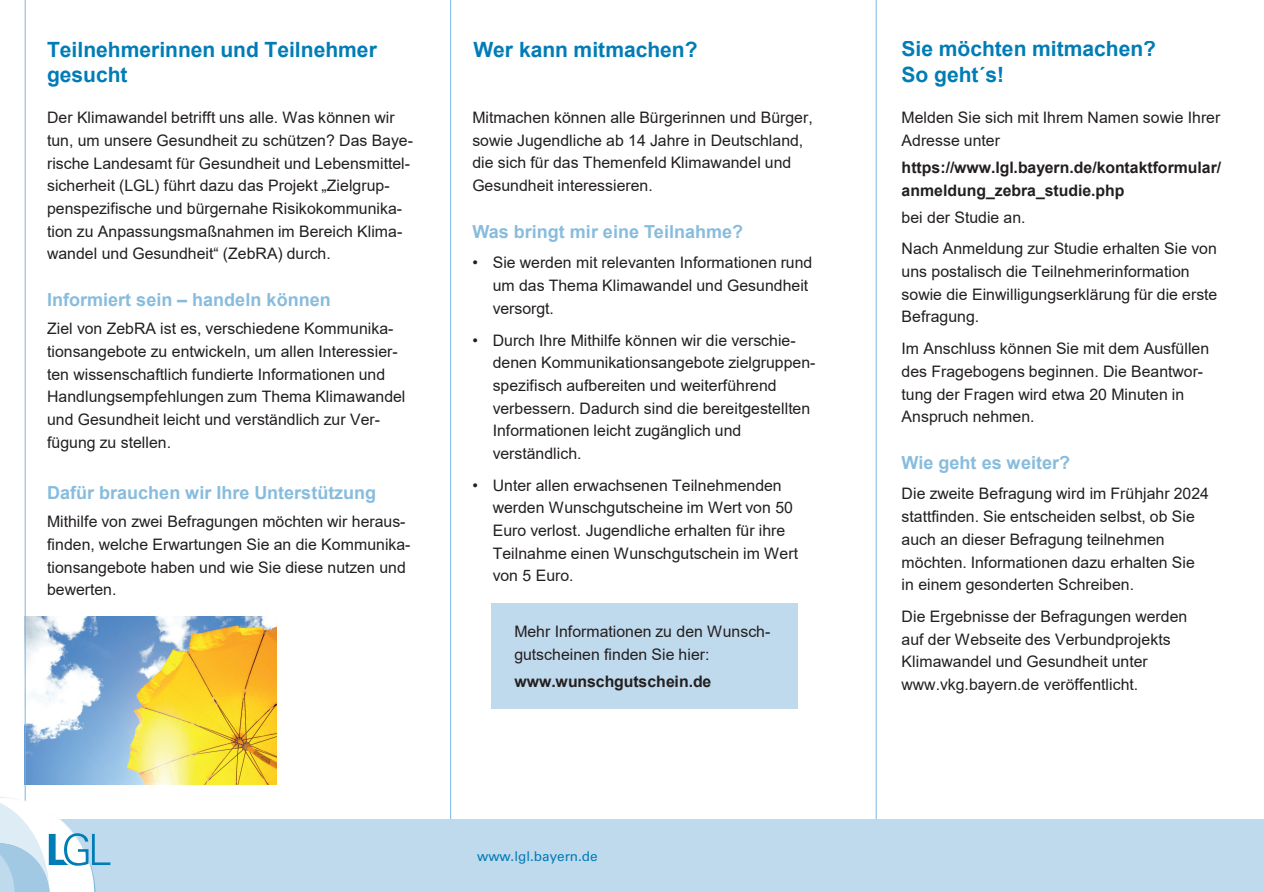
<style>
.page{position:relative;width:1264px;height:892px;background:#fff}
.page>*{position:absolute;margin:0;border:0;box-sizing:border-box;transform-origin:0 0}
.t1{font:700 21px/25.5px "Arial";color:#007cb6}
.t2{font:700 18px "Arial";color:#88bcdd}
.t3{font:15.9px/22.6px "Arial";color:#231f20}
.t4{font:700 15.9px/22.6px "Arial";color:#231f20}
.t5{font:13.5px "Univers LT Pro 55 Roman";color:#007cb6}
</style>
<div class="page">
<img style="left:26px;top:616px;width:251px;height:168px">
<div style="left:490px;top:603px;width:307px;height:106px;background:#c0daed"></div>
<hr style="left:875px;top:0;width:1px;height:892px;background:#77b6e4">
<hr style="left:450px;top:0;width:1px;height:881px;background:#77b6e4">
<hr style="left:25px;top:0;width:1px;height:867px;background:#77b6e4">
<div style="left:0;top:819px;width:1263px;height:73px;background:#c0daed"></div>
<svg style="left:0;top:797px;width:110px;height:95px"></svg>
<h1 class="t1" style="left:47px;top:37px;width:331px">Teilnehmerinnen und Teilnehmer gesucht</h1>
<p class="t3" style="left:47px;top:106px;width:367px">Der Klimawandel betrifft uns alle. Was können wir tun, um unsere Gesundheit zu schützen? Das Baye&shy;rische Landesamt für Gesundheit und Lebensmittel&shy;sicherheit (LGL) führt dazu das Projekt „Zielgrup&shy;penspezifische und bürgernahe Risikokommunika&shy;tion zu Anpassungsmaßnahmen im Bereich Klima&shy;wandel und Gesundheit“ (ZebRA) durch.</p>
<p class="t2" style="left:47px;top:287px;width:285px">Informiert sein – handeln können</p>
<p class="t3" style="left:47px;top:317px;width:360px">Ziel von ZebRA ist es, verschiedene Kommunika&shy;tionsangebote zu entwickeln, um allen Interessier&shy;ten wissenschaftlich fundierte Informationen und Handlungsempfehlungen zum Thema Klimawandel und Gesundheit leicht und verständlich zur Ver&shy;fügung zu stellen.</p>
<p class="t2" style="left:47px;top:480px;width:330px">Dafür brauchen wir Ihre Unterstützung</p>
<p class="t3" style="left:47px;top:510px;width:365px">Mithilfe von zwei Befragungen möchten wir heraus&shy;finden, welche Erwartungen Sie an die Kommunika&shy;tionsangebote haben und wie Sie diese nutzen und bewerten.</p>
<h1 class="t1" style="left:473px;top:37px;width:226px">Wer kann mitmachen?</h1>
<p class="t3" style="left:472px;top:106px;width:342px">Mitmachen können alle Bürgerinnen und Bürger, sowie Jugendliche ab 14 Jahre in Deutschland, die sich für das Themenfeld Klimawandel und Gesundheit interessieren.</p>
<p class="t2" style="left:472px;top:219px;width:272px">Was bringt mir eine Teilnahme?</p>
<p class="t3" style="left:492px;top:251px;width:321px;text-indent:-20px">• Sie werden mit relevanten Informationen rund um das Thema Klimawandel und Gesundheit versorgt.</p>
<p class="t3" style="left:492px;top:328px;width:324px;text-indent:-20px">• Durch Ihre Mithilfe können wir die verschie&shy;denen Kommunikationsangebote zielgruppen&shy;spezifisch aufbereiten und weiterführend verbessern. Dadurch sind die bereitgestellten Informationen leicht zugänglich und verständlich.</p>
<p class="t3" style="left:492px;top:474px;width:307px;text-indent:-20px">• Unter allen erwachsenen Teilnehmenden werden Wunschgutscheine im Wert von 50<br>Euro verlost. Jugendliche erhalten für ihre Teilnahme einen Wunschgutschein im Wert von 5 Euro.</p>
<p class="t3" style="left:514px;top:620px;width:257px">Mehr Informationen zu den Wunsch&shy;gutscheinen finden Sie hier:</p>
<p class="t4" style="left:514px;top:670px;width:198px">www.wunschgutschein.de</p>
<p class="t5" style="left:477px;top:846px;width:122px">www.lgl.bayern.de</p>
<h1 class="t1" style="left:901px;top:37px;width:256px">Sie möchten mitmachen?<br>So geht´s!</h1>
<p class="t3" style="left:901px;top:106px;width:320px">Melden Sie sich mit Ihrem Namen sowie Ihrer<br>Adresse unter</p>
<p class="t4" style="left:901px;top:156px;width:321px">https://www.lgl.bayern.de/kontaktformular/ anmeldung_zebra_studie.php</p>
<p class="t3" style="left:901px;top:201px;width:317px;line-height:31.7px">bei der Studie an.<br>Nach Anmeldung zur Studie erhalten Sie von</p>
<p class="t3" style="left:901px;top:260px;width:317px">uns postalisch die Teilnehmerinformation sowie die Einwilligungserklärung für die erste<br>Befragung.</p>
<p class="t3" style="left:901px;top:337px;width:309px">Im Anschluss können Sie mit dem Ausfüllen des Fragebogens beginnen. Die Beantwor&shy;tung der Fragen wird etwa 20 Minuten in Anspruch nehmen.</p>
<p class="t2" style="left:901px;top:450px;width:170px">Wie geht es weiter?</p>
<p class="t3" style="left:901px;top:482px;width:309px">Die zweite Befragung wird im Frühjahr 2024 stattfinden. Sie entscheiden selbst, ob Sie auch an dieser Befragung teilnehmen möchten. Informationen dazu erhalten Sie in einem gesonderten Schreiben.</p>
<p class="t3" style="left:901px;top:605px;width:287px">Die Ergebnisse der Befragungen werden auf der Webseite des Verbundprojekts Klimawandel und Gesundheit unter www.vkg.bayern.de veröffentlicht.</p>
</div>
